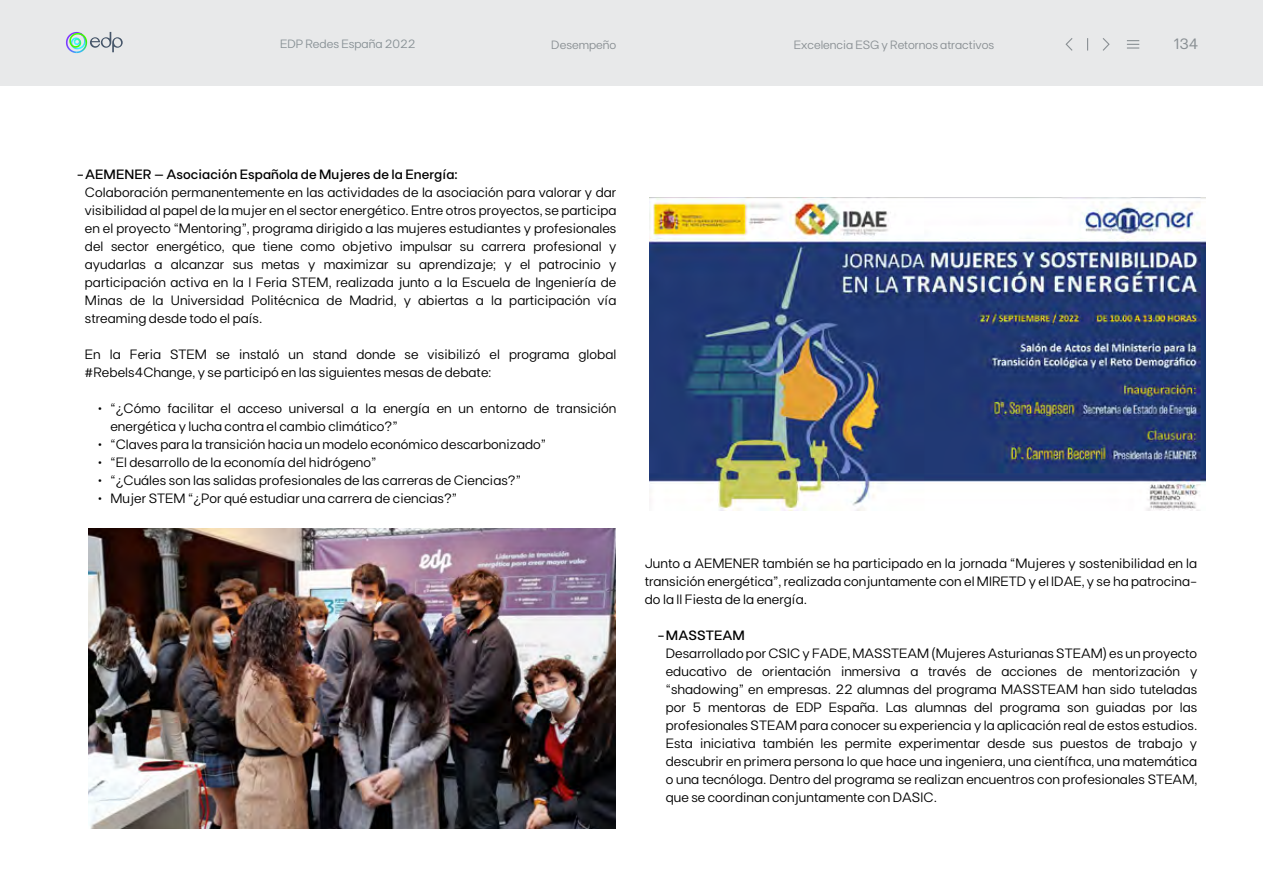
<style>
.page{position:relative;width:1263px;height:893px;background:#fff}
.page>*{position:absolute;margin:0;border:0;box-sizing:border-box;transform-origin:0 0}
.t1{font:15px "FT Base";color:#8a9094}
.t2{font:13.5px/18px "FT Base";letter-spacing:.005em;color:#000;text-align:justify}
.t3{font:500 13.5px "FT Base";letter-spacing:.005em;color:#000}
.t4{font:12px "FT Base";color:#8a9094}
.t5{font:12px "FT Base";color:#889195}
</style>
<div class="page">
<div style="left:0;top:0;width:1263px;height:85px;background:#e8e9ea"></div>
<svg style="left:1087px;top:38px;width:1px;height:13px"></svg>
<svg style="left:1127px;top:40px;width:12px;height:9px"></svg>
<svg style="left:1102px;top:38px;width:8px;height:13px"></svg>
<svg style="left:1065px;top:38px;width:8px;height:13px"></svg>
<svg style="left:66px;top:32px;width:57px;height:21px"></svg>
<img style="left:88px;top:529px;width:528px;height:299px">
<img style="left:649px;top:197px;width:557px;height:313px">
<p class="t5" style="left:280px;top:37px;width:137px">EDP Redes España 2022</p>
<p class="t4" style="left:551px;top:38px;width:67px">Desempeño</p>
<p class="t4" style="left:794px;top:38px;width:202px">Excelencia ESG y Retornos atractivos</p>
<p class="t1" style="left:1174px;top:35px;width:26px">134</p>
<p class="t3" style="left:77px;top:166px;width:383px">-AEMENER – Asociación Española de Mujeres de la Energía:</p>
<p class="t2" style="left:85px;top:183px;width:533px">Colaboración permanentemente en las actividades de la asociación para valorar y dar visibilidad al papel de la mujer en el sector energético. Entre otros proyectos, se participa en el proyecto “Mentoring”, programa dirigido a las mujeres estudiantes y profesionales del sector energético, que tiene como objetivo impulsar su carrera profesional y ayudarlas a alcanzar sus metas y maximizar su aprendizaje; y el patrocinio y participación activa en la I Feria STEM, realizada junto a la Escuela de Ingeniería de Minas de la Universidad Politécnica de Madrid, y abiertas a la participación vía streaming desde todo el país.</p>
<p class="t2" style="left:85px;top:345px;width:533px">En la Feria STEM se instaló un stand donde se visibilizó el programa global #Rebels4Change, y se participó en las siguientes mesas de debate:</p>
<p class="t2" style="left:110px;top:399px;width:507px;text-indent:-13px">• “¿Cómo facilitar el acceso universal a la energía en un entorno de transición energética y lucha contra el cambio climático?”</p>
<p class="t2" style="left:98px;top:435px;width:450px">• “Claves para la transición hacia un modelo económico descarbonizado”</p>
<p class="t2" style="left:98px;top:453px;width:280px">• “El desarrollo de la economía del hidrógeno”</p>
<p class="t2" style="left:98px;top:471px;width:425px">• “¿Cuáles son las salidas profesionales de las carreras de Ciencias?”</p>
<p class="t2" style="left:98px;top:489px;width:361px">• Mujer STEM “¿Por qué estudiar una carrera de ciencias?”</p>
<p class="t2" style="left:645px;top:554px;width:554px">Junto a AEMENER también se ha participado en la jornada “Mujeres y sostenibilidad en la transición energética”, realizada conjuntamente con el MIRETD y el IDAE, y se ha patrocina&shy;do la II Fiesta de la energía.</p>
<p class="t3" style="left:657px;top:627px;width:89px">-MASSTEAM</p>
<p class="t2" style="left:666px;top:644px;width:533px">Desarrollado por CSIC y FADE, MASSTEAM (Mujeres Asturianas STEAM) es un proyecto educativo de orientación inmersiva a través de acciones de mentorización y “shadowing” en empresas. 22 alumnas del programa MASSTEAM han sido tuteladas por 5 mentoras de EDP España. Las alumnas del programa son guiadas por las profesionales STEAM para conocer su experiencia y la aplicación real de estos estudios.<br>Esta iniciativa también les permite experimentar desde sus puestos de trabajo y descubrir en primera persona lo que hace una ingeniera, una científica, una matemática o una tecnóloga. Dentro del programa se realizan encuentros con profesionales STEAM, que se coordinan conjuntamente con DASIC.</p>
</div>
